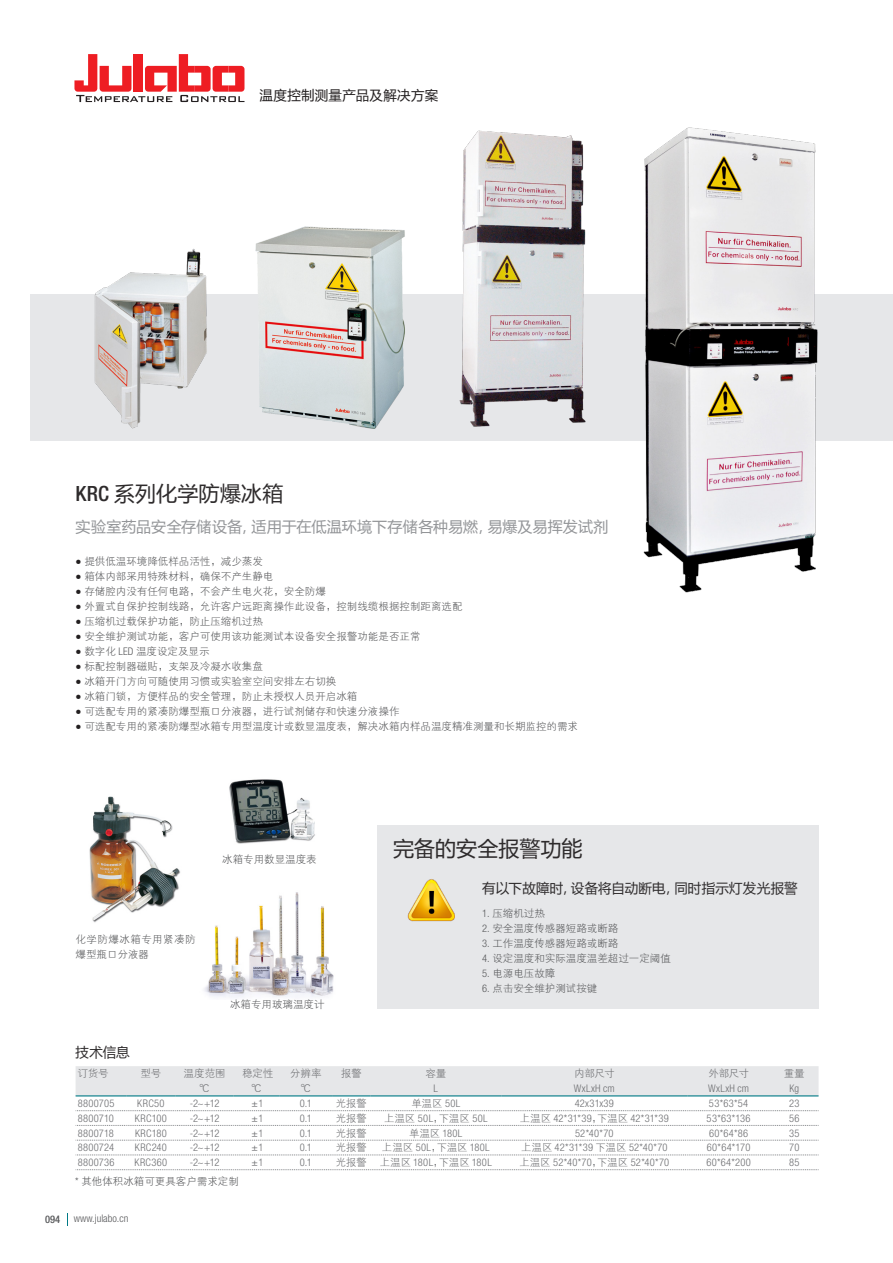
<style>
.page{position:relative;width:893px;height:1263px;background:#fff}
.page>*{position:absolute;margin:0;border:0;box-sizing:border-box;transform-origin:0 0}
.W-正文-无项目符号{font:21px "Microsoft Ya Hei";color:#2e2b2c}
.W-正文-无项目符号-2{font:15px "Microsoft Ya Hei";letter-spacing:.01em;color:#939598}
.W-正文-无项目符号-3{font:13.5px "Microsoft Ya Hei";letter-spacing:.01em;color:#2e2b2c}
.t1{font:13.5px "Microsoft Ya Hei";letter-spacing:.02em;color:#231f20}
.W-正文-无项目符号-4{font:10.5px "FZXH1 JW GB1 0";color:#57585a}
.t2{font:300 condensed 10.5px "Helvetica Neue LT Std";letter-spacing:.03em;color:#6c6d70}
.t3{font:10.5px "FZXH1 JW GB1 0";letter-spacing:-.02em;color:#6c6d70}
.t4{font:300 condensed 10.5px "Helvetica Neue LT Std";letter-spacing:.01em;color:#6c6d70}
.W-正文-无项目符号-5{font:10.5px/15px "FZXH1 JW GB1 0";letter-spacing:.045em;color:#57585a}
.t5{font:300 condensed 10.5px "Helvetica Neue LT Std";color:#57585a}
.W-正文前段距-无项目符号{font:10.5px "FZXH1 JW GB1 0";color:#57585a}
.t6{font:500 condensed 10.5px "Helvetica Neue LT Std";color:#57585a}
.s1{font-family:"Helvetica Neue LT Std";font-weight:500;font-stretch:condensed}
.s2{font-family:"Helvetica Neue LT Std";font-weight:300;font-stretch:condensed}
.s3{font-family:"FZXH1 JW GB1 0";font-weight:400;font-stretch:normal}
</style>
<div class="page">
<svg style="left:67px;top:1213px;width:1px;height:13px"></svg>
<svg style="left:74px;top:54px;width:170px;height:48px"></svg>
<div style="left:30px;top:294px;width:863px;height:146px;background:#e6e7e9"></div>
<div style="left:377px;top:825px;width:442px;height:183px;background:#e6e7e9"></div>
<div style="left:76px;top:1066px;width:743px;height:29px;background:#e6e7e9"></div>
<hr style="left:76px;top:1095px;width:50px;height:1px;background:#007a86">
<hr style="left:126px;top:1095px;width:50px;height:1px;background:#007a86">
<hr style="left:176px;top:1095px;width:57px;height:1px;background:#007a86">
<hr style="left:233px;top:1095px;width:46px;height:1px;background:#007a86">
<hr style="left:279px;top:1095px;width:53px;height:1px;background:#007a86">
<hr style="left:332px;top:1095px;width:38px;height:1px;background:#007a86">
<hr style="left:370px;top:1095px;width:131px;height:1px;background:#007a86">
<hr style="left:501px;top:1095px;width:186px;height:1px;background:#007a86">
<hr style="left:687px;top:1095px;width:83px;height:1px;background:#007a86">
<hr style="left:770px;top:1095px;width:49px;height:1px;background:#007a86">
<svg style="left:76px;top:1110px;width:743px;height:1px"></svg>
<svg style="left:76px;top:1125px;width:743px;height:1px"></svg>
<svg style="left:76px;top:1140px;width:743px;height:1px"></svg>
<svg style="left:76px;top:1155px;width:743px;height:1px"></svg>
<svg style="left:76px;top:1169px;width:743px;height:1px"></svg>
<img style="left:255px;top:226px;width:150px;height:203px">
<img style="left:94px;top:248px;width:113px;height:181px">
<img style="left:632px;top:127px;width:209px;height:466px">
<img style="left:407px;top:879px;width:47px;height:43px">
<img style="left:434px;top:130px;width:178px;height:311px">
<img style="left:89px;top:796px;width:91px;height:127px">
<img style="left:204px;top:892px;width:130px;height:106px">
<img style="left:229px;top:779px;width:86px;height:65px">
<p class="t1" style="left:259px;top:86px;width:180px">温度控制测量产品及解决方案</p>
<p class="W-正文-无项目符号" style="left:76px;top:480px;width:209px"><span class="s1">KRC</span> 系列化学防爆冰箱</p>
<p class="W-正文-无项目符号-2" style="left:76px;top:517px;width:534px">实验室药品安全存储设备，适用于在低温环境下存储各种易燃，易爆及易挥发试剂</p>
<p class="W-正文-无项目符号-4" style="left:76px;top:556px;width:189px"><sup>●</sup> 提供低温环境降低样品活性，减少蒸发</p>
<p class="W-正文-无项目符号-4" style="left:76px;top:571px;width:199px"><sup>●</sup> 箱体内部采用特殊材料，确保不产生静电</p>
<p class="W-正文-无项目符号-4" style="left:76px;top:586px;width:252px"><sup>●</sup> 存储腔内没有任何电路，不会产生电火花，安全防爆</p>
<p class="W-正文-无项目符号-4" style="left:76px;top:601px;width:388px"><sup>●</sup> 外置式自保护控制线路，允许客户远距离操作此设备，控制线缆根据控制距离选配</p>
<p class="W-正文-无项目符号-4" style="left:76px;top:616px;width:189px"><sup>●</sup> 压缩机过载保护功能，防止压缩机过热</p>
<p class="W-正文-无项目符号-4" style="left:76px;top:631px;width:346px"><sup>●</sup> 安全维护测试功能，客户可使用该功能测试本设备安全报警功能是否正常</p>
<p class="W-正文-无项目符号-4" style="left:76px;top:646px;width:135px"><sup>●</sup> 数字化 <span class="s2">LED</span> 温度设定及显示</p>
<p class="W-正文-无项目符号-4" style="left:76px;top:661px;width:189px"><sup>●</sup> 标配控制器磁贴，支架及冷凝水收集盘</p>
<p class="W-正文-无项目符号-4" style="left:76px;top:676px;width:262px"><sup>●</sup> 冰箱开门方向可随使用习惯或实验室空间安排左右切换</p>
<p class="W-正文-无项目符号-4" style="left:76px;top:691px;width:283px"><sup>●</sup> 冰箱门锁，方便样品的安全管理，防止未授权人员开启冰箱</p>
<p class="W-正文-无项目符号-4" style="left:76px;top:706px;width:325px"><sup>●</sup> 可选配专用的紧凑防爆型瓶口分液器，进行试剂储存和快速分液操作</p>
<p class="W-正文-无项目符号-4" style="left:76px;top:721px;width:504px"><sup>●</sup> 可选配专用的紧凑防爆型冰箱专用型温度计或数显温度表，解决冰箱内样品温度精准测量和长期监控的需求</p>
<p class="W-正文-无项目符号-4" style="left:222px;top:853px;width:96px">冰箱专用数显温度表</p>
<p class="W-正文-无项目符号-5" style="left:76px;top:932px;width:122px">化学防爆冰箱专用紧凑防爆型瓶口分液器</p>
<p class="W-正文-无项目符号-3" style="left:76px;top:1043px;width:56px">技术信息</p>
<p class="W-正文-无项目符号-4" style="left:230px;top:999px;width:96px">冰箱专用玻璃温度计</p>
<p class="t3" style="left:78px;top:1068px;width:32px">订货号</p>
<p class="t3" style="left:140px;top:1068px;width:22px">型号</p>
<p class="t3" style="left:183px;top:1068px;width:44px">温度范围</p>
<p class="t3" style="left:199px;top:1083px;width:12px">℃</p>
<p class="t3" style="left:242px;top:1068px;width:33px">稳定性</p>
<p class="t3" style="left:251px;top:1083px;width:12px">℃</p>
<p class="t3" style="left:290px;top:1068px;width:33px">分辨率</p>
<p class="t3" style="left:300px;top:1083px;width:12px">℃</p>
<p class="W-正文-无项目符号" style="left:393px;top:834px;width:191px">完备的安全报警功能</p>
<p class="t3" style="left:341px;top:1068px;width:22px">报警</p>
<p class="t3" style="left:425px;top:1068px;width:22px">容量</p>
<p class="t2" style="left:434px;top:1082px;width:6px">L</p>
<p class="W-正文-无项目符号-3" style="left:482px;top:879px;width:317px">有以下故障时，设备将自动断电，同时指示灯发光报警</p>
<p class="W-正文前段距-无项目符号" style="left:482px;top:907px;width:64px"><span class="s2">1.</span> 压缩机过热</p>
<p class="W-正文-无项目符号-4" style="left:482px;top:922px;width:138px"><span class="s2">2.</span> 安全温度传感器短路或断路</p>
<p class="W-正文-无项目符号-4" style="left:482px;top:937px;width:138px"><span class="s2">3.</span> 工作温度传感器短路或断路</p>
<p class="W-正文-无项目符号-4" style="left:482px;top:952px;width:190px"><span class="s2">4.</span> 设定温度和实际温度温差超过一定阈值</p>
<p class="W-正文-无项目符号-4" style="left:482px;top:967px;width:75px"><span class="s2">5.</span> 电源电压故障</p>
<p class="W-正文-无项目符号-4" style="left:482px;top:982px;width:117px"><span class="s2">6.</span> 点击安全维护测试按键</p>
<p class="t3" style="left:574px;top:1068px;width:42px">内部尺寸</p>
<p class="t2" style="left:574px;top:1082px;width:42px">WxLxH cm</p>
<p class="t3" style="left:708px;top:1068px;width:42px">外部尺寸</p>
<p class="t2" style="left:708px;top:1082px;width:42px">WxLxH cm</p>
<p class="t3" style="left:784px;top:1068px;width:22px">重量</p>
<p class="t2" style="left:789px;top:1082px;width:11px">Kg</p>
<p class="t2" style="left:78px;top:1097px;width:38px">8800705</p>
<p class="t2" style="left:137px;top:1097px;width:29px">KRC50</p>
<p class="t2" style="left:190px;top:1097px;width:31px">-2~+12</p>
<p class="t3" style="left:249px;top:1098px;width:15px">±<span class="s2">1</span></p>
<p class="t2" style="left:300px;top:1097px;width:14px">0.1</p>
<p class="t3" style="left:336px;top:1098px;width:33px">光报警</p>
<p class="t3" style="left:411px;top:1098px;width:50px">单温区 <span class="s2">50L</span></p>
<p class="t2" style="left:575px;top:1097px;width:41px">42x31x39</p>
<p class="t2" style="left:709px;top:1097px;width:41px">53*63*54</p>
<p class="t2" style="left:789px;top:1097px;width:12px">23</p>
<p class="t2" style="left:78px;top:1112px;width:38px">8800710</p>
<p class="t2" style="left:135px;top:1112px;width:33px">KRC100</p>
<p class="t2" style="left:190px;top:1112px;width:31px">-2~+12</p>
<p class="t3" style="left:249px;top:1112px;width:15px">±<span class="s2">1</span></p>
<p class="t2" style="left:300px;top:1112px;width:14px">0.1</p>
<p class="t3" style="left:336px;top:1112px;width:33px">光报警</p>
<p class="t3" style="left:384px;top:1112px;width:105px">上温区 <span class="s2">50L</span>，下温区 <span class="s2">50L</span></p>
<p class="t4" style="left:520px;top:1112px;width:150px"><span class="s3">上温区</span> 42*31*39<span class="s3">，下温区</span> 42*31*39</p>
<p class="t2" style="left:707px;top:1112px;width:46px">53*63*136</p>
<p class="t2" style="left:789px;top:1112px;width:12px">56</p>
<p class="t2" style="left:78px;top:1127px;width:38px">8800718</p>
<p class="t2" style="left:135px;top:1127px;width:33px">KRC180</p>
<p class="t2" style="left:190px;top:1127px;width:31px">-2~+12</p>
<p class="t3" style="left:249px;top:1127px;width:15px">±<span class="s2">1</span></p>
<p class="t2" style="left:300px;top:1127px;width:14px">0.1</p>
<p class="t3" style="left:336px;top:1127px;width:33px">光报警</p>
<p class="t2" style="left:409px;top:1127px;width:55px"><span class="s3">单温区</span> 180L</p>
<p class="t2" style="left:575px;top:1127px;width:40px">52*40*70</p>
<p class="t2" style="left:709px;top:1127px;width:41px">60*64*86</p>
<p class="t2" style="left:789px;top:1127px;width:12px">35</p>
<p class="t2" style="left:78px;top:1141px;width:38px">8800724</p>
<p class="t2" style="left:135px;top:1141px;width:34px">KRC240</p>
<p class="t2" style="left:190px;top:1141px;width:31px">-2~+12</p>
<p class="t3" style="left:249px;top:1142px;width:15px">±<span class="s2">1</span></p>
<p class="t2" style="left:300px;top:1141px;width:14px">0.1</p>
<p class="t3" style="left:336px;top:1142px;width:33px">光报警</p>
<p class="t3" style="left:382px;top:1142px;width:109px">上温区 <span class="s2">50L</span>，下温区 <span class="s2">180L</span></p>
<p class="t2" style="left:521px;top:1141px;width:148px"><span class="s3">上温区</span> 42*31*39 <span class="s3">下温区</span> 52*40*70</p>
<p class="t2" style="left:707px;top:1141px;width:45px">60*64*170</p>
<p class="t2" style="left:789px;top:1141px;width:12px">70</p>
<p class="t2" style="left:78px;top:1156px;width:38px">8800736</p>
<p class="t2" style="left:135px;top:1156px;width:34px">KRC360</p>
<p class="t2" style="left:190px;top:1156px;width:31px">-2~+12</p>
<p class="t3" style="left:249px;top:1157px;width:15px">±<span class="s2">1</span></p>
<p class="t2" style="left:300px;top:1156px;width:14px">0.1</p>
<p class="t3" style="left:336px;top:1157px;width:33px">光报警</p>
<p class="t2" style="left:380px;top:1156px;width:113px"><span class="s3">上温区</span> 180L<span class="s3">，下温区</span> 180L</p>
<p class="t2" style="left:519px;top:1156px;width:151px"><span class="s3">上温区</span> 52*40*70<span class="s3">，下温区</span> 52*40*70</p>
<p class="t2" style="left:706px;top:1156px;width:46px">60*64*200</p>
<p class="t2" style="left:789px;top:1156px;width:12px">85</p>
<p class="W-正文-无项目符号-4" style="left:75px;top:1176px;width:165px"><span class="s2">*</span> 其他体积冰箱可更具客户需求定制</p>
<p class="t6" style="left:45px;top:1213px;width:17px">094</p>
<p class="t5" style="left:74px;top:1212px;width:56px">www.julabo.cn</p>
</div>
